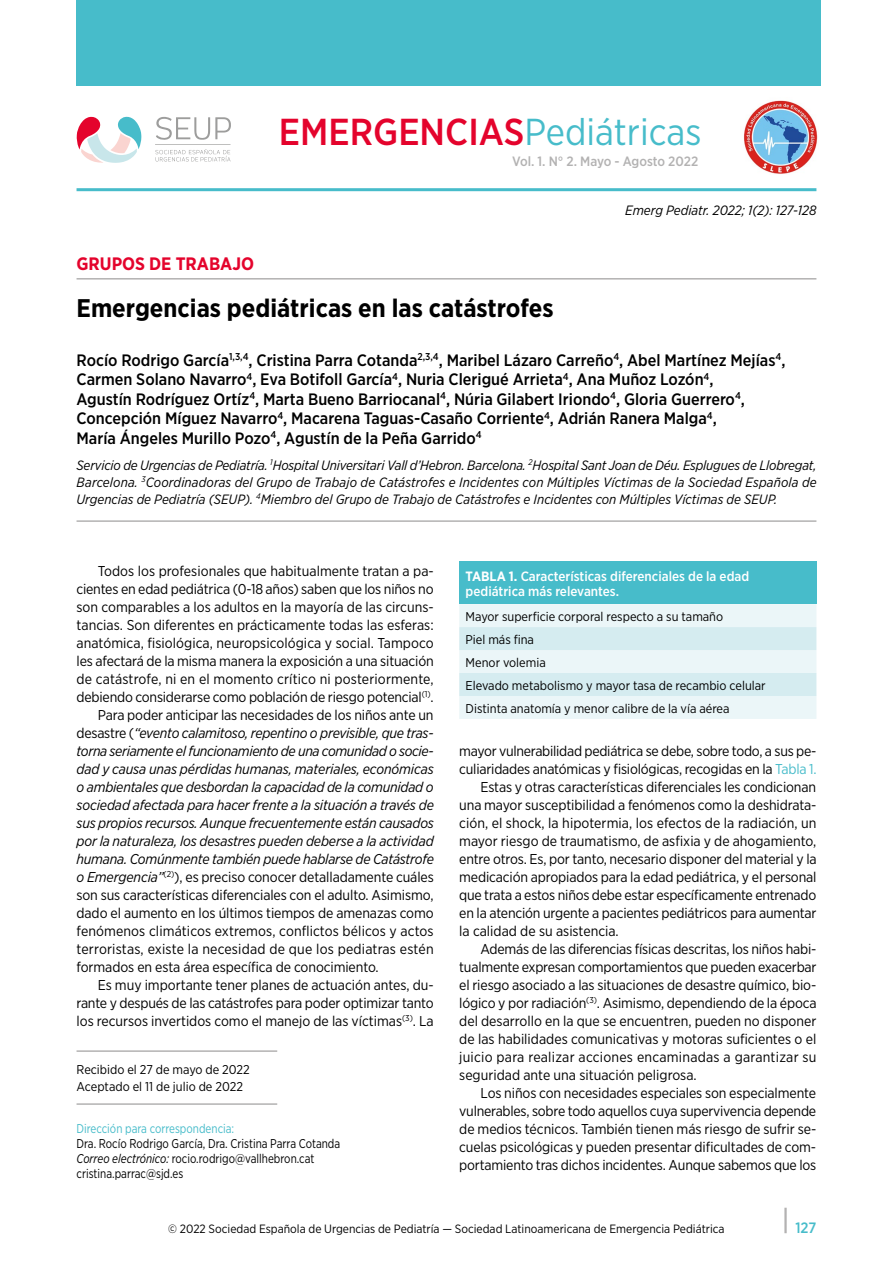
<style>
.page{position:relative;width:893px;height:1263px;background:#fff}
.page>*{position:absolute;margin:0;border:0;box-sizing:border-box;transform-origin:0 0}
.t1{font:500 37.5px "Gotham Narrow";color:#e4032c}
.t2{font:700 25.5px "Gotham Narrow";color:#000}
.t3{font:700 18px "Gotham Narrow";color:#e4032c}
.t4{font:500 16.5px/19.5px "Gotham Narrow";color:#000}
.t5{font:500 15px "Gotham Narrow";color:#47bcca}
.t6{font:14.25px "Gotham Narrow";letter-spacing:-.01em;color:#000}
.t7{font:italic 14.25px "Gotham Narrow";letter-spacing:-.015em;color:#000}
.t8{font:14.25px "Gotham Narrow";letter-spacing:.01em;color:#000}
.t9{font:14.25px "Gotham Narrow";letter-spacing:.015em;color:#000}
.t10{font:italic 13.5px/17.2px "Gotham Narrow";color:#000;text-align:justify}
.t11{font:500 13.5px/15px "Gotham Narrow";color:#fff}
.t12{font:500 13.5px "Gotham Narrow";letter-spacing:-.01em;color:#b3b2b2}
.t13{font:12.75px/23px "Gotham Narrow";color:#000}
.t14{font:12.75px/15px "Gotham Narrow";color:#000;scale:.9 1}
.t15{font:12.75px "Gotham Narrow";color:#47bcca;scale:.9 1}
.t16{font:12px "Gotham Narrow";color:#000}
.s1{font-weight:400;color:#47bcca}
.s2{font-style:normal}
.s3{font-style:italic}
.s4{font-weight:700}
.s5{color:#47bcca}
</style>
<div class="page">
<hr style="left:784px;top:1208px;width:3px;height:25px;background:#b3b2b2">
<hr style="left:77px;top:188px;width:739px;height:3px;background:#47bcca">
<hr style="left:77px;top:520px;width:739px;height:2px;background:#b3b2b2">
<hr style="left:77px;top:278px;width:739px;height:2px;background:#b3b2b2">
<img style="left:744px;top:100px;width:74px;height:74px">
<svg style="left:77px;top:116px;width:64px;height:47px"></svg>
<svg style="left:155px;top:117px;width:76px;height:45px"></svg>
<div style="left:76px;top:0;width:744px;height:85px;background:#47bcca"></div>
<hr style="left:77px;top:1050px;width:200px;height:2px;background:#b3b2b2">
<hr style="left:77px;top:1103px;width:200px;height:2px;background:#b3b2b2">
<div style="left:459px;top:561px;width:357px;height:43px;background:#47bcca"></div>
<svg style="left:459px;top:604px;width:357px;height:115px;background:#e2f2f4"></svg>
<h1 class="t1" style="left:279px;top:108px;width:424px">EMERGENCIAS<span class="s1">Pediátricas</span></h1>
<p class="t12" style="left:512px;top:153px;width:188px">Vol. 1. N° 2. Mayo - Agosto 2022</p>
<p class="t10" style="left:625px;top:201px;width:193px">Emerg Pediatr. 2022; 1(2): 127-128</p>
<p class="t3" style="left:77px;top:252px;width:179px">GRUPOS DE TRABAJO</p>
<h2 class="t2" style="left:77px;top:291px;width:478px">Emergencias pediátricas en las catástrofes</h2>
<p class="t4" style="left:77px;top:350px;width:710px">Rocío Rodrigo García<sup>1,3,4</sup>, Cristina Parra Cotanda<sup>2,3,4</sup>, Maribel Lázaro Carreño<sup>4</sup>, Abel Martínez Mejías<sup>4</sup>, Carmen Solano Navarro<sup>4</sup>, Eva Botifoll García<sup>4</sup>, Nuria Clerigué Arrieta<sup>4</sup>, Ana Muñoz Lozón<sup>4</sup>,<br>Agustín Rodríguez Ortíz<sup>4</sup>, Marta Bueno Barriocanal<sup>4</sup>, Núria Gilabert Iriondo<sup>4</sup>, Gloria Guerrero<sup>4</sup>, Concepción Míguez Navarro<sup>4</sup>, Macarena Taguas-Casaño Corriente<sup>4</sup>, Adrián Ranera Malga<sup>4</sup>,<br>María Ángeles Murillo Pozo<sup>4</sup>, Agustín de la Peña Garrido<sup>4</sup></p>
<p class="t10" style="left:77px;top:456px;width:742px">Servicio de Urgencias de Pediatría. <sup>1</sup>Hospital Universitari Vall d’Hebron. Barcelona. <sup>2</sup>Hospital Sant Joan de Déu. Esplugues de Llobregat, Barcelona. <sup>3</sup>Coordinadoras del Grupo de Trabajo de Catástrofes e Incidentes con Múltiples Víctimas de la Sociedad Española de Urgencias de Pediatría (SEUP). <sup>4</sup>Miembro del Grupo de Trabajo de Catástrofes e Incidentes con Múltiples Víctimas de SEUP.</p>
<p class="t6" style="left:98px;top:562px;width:338px">Todos los profesionales que habitualmente tratan a pa-</p>
<p class="t6" style="left:77px;top:580px;width:359px">cientes en edad pediátrica (0-18 años) saben que los niños no</p>
<p class="t6" style="left:77px;top:598px;width:359px">son comparables a los adultos en la mayoría de las circuns-</p>
<p class="t6" style="left:77px;top:616px;width:359px">tancias. Son diferentes en prácticamente todas las esferas:</p>
<p class="t6" style="left:77px;top:634px;width:359px">anatómica, fisiológica, neuropsicológica y social. Tampoco</p>
<p class="t6" style="left:77px;top:652px;width:359px">les afectará de la misma manera la exposición a una situación</p>
<p class="t8" style="left:77px;top:670px;width:359px">de catástrofe, ni en el momento crítico ni posteriormente,</p>
<p class="t6" style="left:77px;top:688px;width:359px">debiendo considerarse como población de riesgo potencial<sup>(1)</sup>.</p>
<p class="t6" style="left:98px;top:706px;width:337px">Para poder anticipar las necesidades de los niños ante un</p>
<p class="t7" style="left:77px;top:724px;width:359px"><span class="s2">desastre (</span>“evento calamitoso, repentino o previsible, que tras-</p>
<p class="t7" style="left:77px;top:742px;width:359px">torna seriamente el funcionamiento de una comunidad o socie-</p>
<p class="t7" style="left:77px;top:760px;width:359px">dad y causa unas pérdidas humanas, materiales, económicas</p>
<p class="t7" style="left:77px;top:778px;width:359px">o ambientales que desbordan la capacidad de la comunidad o</p>
<p class="t7" style="left:77px;top:796px;width:359px">sociedad afectada para hacer frente a la situación a través de</p>
<p class="t7" style="left:77px;top:814px;width:359px">sus propios recursos. Aunque frecuentemente están causados</p>
<p class="t7" style="left:77px;top:832px;width:359px">por la naturaleza, los desastres pueden deberse a la actividad</p>
<p class="t7" style="left:77px;top:850px;width:359px">humana. Comúnmente también puede hablarse de Catástrofe</p>
<p class="t6" style="left:77px;top:868px;width:359px"><span class="s3">o Emergencia”</span><sup>(2)</sup>), es preciso conocer detalladamente cuáles</p>
<p class="t6" style="left:77px;top:886px;width:358px">son sus características diferenciales con el adulto. Asimismo,</p>
<p class="t6" style="left:77px;top:904px;width:359px">dado el aumento en los últimos tiempos de amenazas como</p>
<p class="t6" style="left:77px;top:922px;width:359px">fenómenos climáticos extremos, conflictos bélicos y actos</p>
<p class="t8" style="left:77px;top:940px;width:359px">terroristas, existe la necesidad de que los pediatras estén</p>
<p class="t6" style="left:77px;top:958px;width:304px">formados en esta área específica de conocimiento.</p>
<p class="t6" style="left:98px;top:976px;width:337px">Es muy importante tener planes de actuación antes, du-</p>
<p class="t6" style="left:77px;top:994px;width:359px">rante y después de las catástrofes para poder optimizar tanto</p>
<p class="t6" style="left:77px;top:1012px;width:359px">los recursos invertidos como el manejo de las víctimas<sup>(3)</sup>. La</p>
<p class="t13" style="left:77px;top:1061px;width:175px;line-height:17.2px">Recibido el 27 de mayo de 2022<br>Aceptado el 11 de julio de 2022</p>
<p class="t15" style="left:77px;top:1120px;width:177px">Dirección para correspondencia:</p>
<p class="t14" style="left:77px;top:1136px;width:295px">Dra. Rocío Rodrigo García, Dra. Cristina Parra Cotanda<br><span class="s3">Correo electrónico:</span> rocio.rodrigo@vallhebron.cat cristina.parrac@sjd.es</p>
<p class="t11" style="left:466px;top:568px;width:285px"><span class="s4">TABLA 1.</span> Características diferenciales de la edad pediátrica más relevantes.</p>
<p class="t13" style="left:466px;top:604px;width:302px">Mayor superficie corporal respecto a su tamaño<br>Piel más fina<br>Menor volemia<br>Elevado metabolismo y mayor tasa de recambio celular Distinta anatomía y menor calibre de la vía aérea</p>
<p class="t6" style="left:459px;top:742px;width:359px">mayor vulnerabilidad pediátrica se debe, sobre todo, a sus pe-</p>
<p class="t6" style="left:459px;top:760px;width:359px">culiaridades anatómicas y fisiológicas, recogidas en la <span class="s5">Tabla 1.</span></p>
<p class="t6" style="left:480px;top:778px;width:337px">Estas y otras características diferenciales les condicionan</p>
<p class="t6" style="left:459px;top:796px;width:359px">una mayor susceptibilidad a fenómenos como la deshidrata-</p>
<p class="t6" style="left:459px;top:814px;width:359px">ción, el shock, la hipotermia, los efectos de la radiación, un</p>
<p class="t6" style="left:459px;top:832px;width:359px">mayor riesgo de traumatismo, de asfixia y de ahogamiento,</p>
<p class="t6" style="left:459px;top:850px;width:359px">entre otros. Es, por tanto, necesario disponer del material y la</p>
<p class="t6" style="left:459px;top:868px;width:359px">medicación apropiados para la edad pediátrica, y el personal</p>
<p class="t6" style="left:459px;top:886px;width:358px">que trata a estos niños debe estar específicamente entrenado</p>
<p class="t6" style="left:459px;top:904px;width:359px">en la atención urgente a pacientes pediátricos para aumentar</p>
<p class="t6" style="left:459px;top:922px;width:161px">la calidad de su asistencia.</p>
<p class="t6" style="left:480px;top:940px;width:337px">Además de las diferencias físicas descritas, los niños habi-</p>
<p class="t6" style="left:459px;top:958px;width:359px">tualmente expresan comportamientos que pueden exacerbar</p>
<p class="t6" style="left:459px;top:976px;width:359px">el riesgo asociado a las situaciones de desastre químico, bio-</p>
<p class="t6" style="left:459px;top:994px;width:359px">lógico y por radiación<sup>(3)</sup>. Asimismo, dependiendo de la época</p>
<p class="t6" style="left:459px;top:1012px;width:359px">del desarrollo en la que se encuentren, pueden no disponer</p>
<p class="t6" style="left:459px;top:1030px;width:359px">de las habilidades comunicativas y motoras suficientes o el</p>
<p class="t9" style="left:459px;top:1048px;width:359px">juicio para realizar acciones encaminadas a garantizar su</p>
<p class="t6" style="left:459px;top:1066px;width:239px">seguridad ante una situación peligrosa.</p>
<p class="t6" style="left:480px;top:1084px;width:337px">Los niños con necesidades especiales son especialmente</p>
<p class="t6" style="left:459px;top:1102px;width:358px">vulnerables, sobre todo aquellos cuya supervivencia depende</p>
<p class="t6" style="left:459px;top:1120px;width:359px">de medios técnicos. También tienen más riesgo de sufrir se-</p>
<p class="t6" style="left:459px;top:1138px;width:358px">cuelas psicológicas y pueden presentar dificultades de com-</p>
<p class="t6" style="left:459px;top:1156px;width:359px">portamiento tras dichos incidentes. Aunque sabemos que los</p>
<p class="t16" style="left:168px;top:1221px;width:558px">© 2022 Sociedad Española de Urgencias de Pediatría — Sociedad Latinoamericana de Emergencia Pediátrica</p>
<p class="t5" style="left:795px;top:1218px;width:23px">127</p>
</div>
